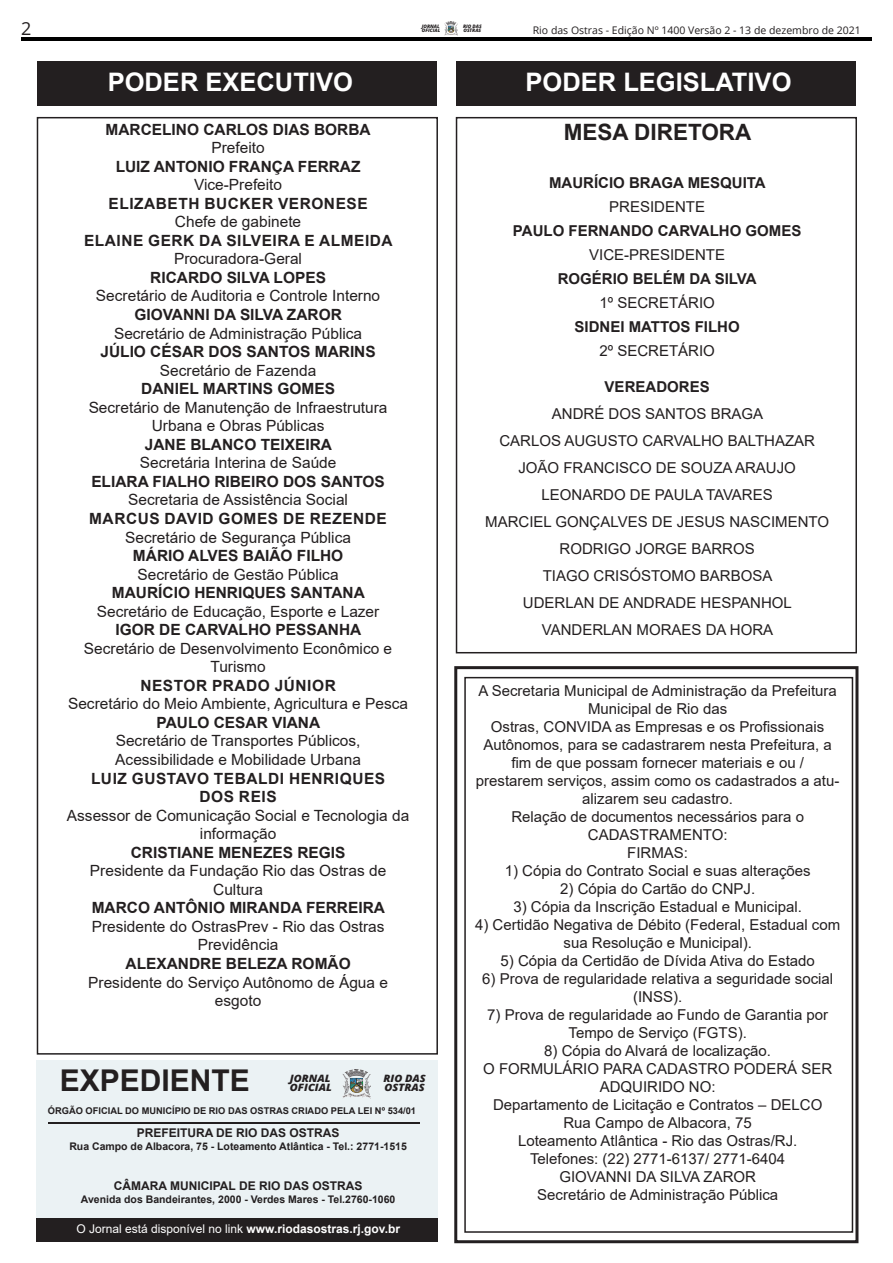
<style>
.page{position:relative;width:893px;height:1263px;background:#fff}
.page>*{position:absolute;margin:0;border:0;box-sizing:border-box;transform-origin:0 0}
.t1{font:700 30px "Arial";color:#231f20}
.t2{font:700 25.5px "Arial";color:#fff}
.t3{font:700 22.5px "Arial";color:#231f20}
.t4{font:18px "Open Sans";color:#231f20}
.t5{font:15.45px "Arial";color:#231f20}
.t6{font:700 15.45px "Arial";color:#231f20}
.t7{font:700 15.45px "Arial";letter-spacing:.035em;color:#231f20}
.t8{font:15px/27px "Arial";color:#231f20;text-align:center}
.t9{font:700 15px "Arial";color:#231f20}
.t10{font:12px "Arial";color:#fff}
.t11{font:700 12px "Arial";color:#231f20}
.t12{font:700 10.5px "Arial";color:#231f20}
.t13{font:10.5px "Open Sans";color:#231f20}
.t14{font:italic 800 10.2px/9px "Open Sans";color:#231f20;scale:1.07 1}
.t15{font:700 9.3px "Arial";color:#231f20}
.t16{font:italic 800 4.8px/4.2px "Open Sans";color:#231f20}
.s1{font-weight:700}
</style>
<div class="page">
<hr style="left:21px;top:37px;width:851px;height:3px;background:#000">
<svg style="left:445px;top:22px;width:12px;height:13px"></svg>
<div style="left:37px;top:62px;width:400px;height:44px;background:#231f20"></div>
<div style="left:456px;top:62px;width:399px;height:44px;background:#231f20"></div>
<div style="left:37px;top:117px;width:401px;height:937px;border:2px solid #231f20"></div>
<div style="left:456px;top:117px;width:401px;height:536px;border:2px solid #231f20"></div>
<div style="left:37px;top:1060px;width:401px;height:158px;background:#ebf2f4"></div>
<div style="left:37px;top:1218px;width:401px;height:24px;background:#231f20"></div>
<img style="left:342px;top:1070px;width:29px;height:28px">
<hr style="left:48px;top:1122px;width:371px;height:1px;background:#231f20">
<div style="left:454px;top:666px;width:404px;height:577px;border:3px solid #231f20"></div>
<div style="left:464px;top:677px;width:389px;height:556px;border:2px solid #231f20"></div>
<p class="t4" style="left:21px;top:16px;width:12px">2</p>
<p class="t13" style="left:533px;top:23px;width:330px">Rio das Ostras - Edição Nº 1400 Versão 2 - 13 de dezembro de 2021</p>
<p class="t16" style="left:422px;top:24px;width:20px">JORNAL<br>OFICIAL</p>
<p class="t16" style="left:463px;top:24px;width:20px">RIO DAS<br>OSTRAS</p>
<p class="t2" style="left:108px;top:64px;width:247px">PODER EXECUTIVO</p>
<p class="t2" style="left:526px;top:64px;width:267px">PODER LEGISLATIVO</p>
<p class="t6" style="left:105px;top:118px;width:267px">MARCELINO CARLOS DIAS BORBA</p>
<p class="t5" style="left:211px;top:137px;width:55px">Prefeito</p>
<p class="t6" style="left:116px;top:155px;width:246px">LUIZ ANTONIO FRANÇA FERRAZ</p>
<p class="t5" style="left:194px;top:174px;width:90px">Vice-Prefeito</p>
<p class="t7" style="left:109px;top:192px;width:261px">ELIZABETH BUCKER VERONESE</p>
<p class="t5" style="left:175px;top:211px;width:128px">Chefe de gabinete</p>
<p class="t7" style="left:84px;top:229px;width:310px">ELAINE GERK DA SILVEIRA E ALMEIDA</p>
<p class="t5" style="left:174px;top:248px;width:129px">Procuradora-Geral</p>
<p class="t6" style="left:150px;top:267px;width:177px">RICARDO SILVA LOPES</p>
<p class="t5" style="left:96px;top:285px;width:286px">Secretário de Auditoria e Controle Interno</p>
<p class="t6" style="left:134px;top:304px;width:209px">GIOVANNI DA SILVA ZAROR</p>
<p class="t5" style="left:114px;top:322px;width:250px">Secretário de Administração Pública</p>
<p class="t6" style="left:100px;top:341px;width:277px">JÚLIO CÉSAR DOS SANTOS MARINS</p>
<p class="t5" style="left:160px;top:360px;width:158px">Secretário de Fazenda</p>
<p class="t6" style="left:141px;top:378px;width:195px">DANIEL MARTINS GOMES</p>
<p class="t5" style="left:89px;top:397px;width:300px">Secretário de Manutenção de Infraestrutura</p>
<p class="t5" style="left:152px;top:415px;width:174px">Urbana e Obras Públicas</p>
<p class="t6" style="left:145px;top:433px;width:189px">JANE BLANCO TEIXEIRA</p>
<p class="t5" style="left:140px;top:452px;width:198px">Secretária Interina de Saúde</p>
<p class="t6" style="left:91px;top:471px;width:295px">ELIARA FIALHO RIBEIRO DOS SANTOS</p>
<p class="t5" style="left:128px;top:489px;width:221px">Secretaria de Assistência Social</p>
<p class="t7" style="left:89px;top:508px;width:299px">MARCUS DAVID GOMES DE REZENDE</p>
<p class="t5" style="left:125px;top:526px;width:227px">Secretário de Segurança Pública</p>
<p class="t6" style="left:133px;top:545px;width:212px">MÁRIO ALVES BAIÃO FILHO</p>
<p class="t5" style="left:138px;top:563px;width:202px">Secretário de Gestão Pública</p>
<p class="t6" style="left:112px;top:582px;width:254px">MAURÍCIO HENRIQUES SANTANA</p>
<p class="t5" style="left:97px;top:601px;width:284px">Secretário de Educação, Esporte e Lazer</p>
<p class="t6" style="left:115px;top:619px;width:247px">IGOR DE CARVALHO PESSANHA</p>
<p class="t5" style="left:84px;top:638px;width:310px">Secretário de Desenvolvimento Econômico e</p>
<p class="t5" style="left:210px;top:656px;width:57px">Turismo</p>
<p class="t7" style="left:140px;top:674px;width:197px">NESTOR PRADO JÚNIOR</p>
<p class="t5" style="left:68px;top:693px;width:342px">Secretário do Meio Ambiente, Agricultura e Pesca</p>
<p class="t6" style="left:157px;top:712px;width:165px">PAULO CESAR VIANA</p>
<p class="t5" style="left:116px;top:730px;width:246px">Secretário de Transportes Públicos,</p>
<p class="t5" style="left:115px;top:749px;width:247px">Acessibilidade e Mobilidade Urbana</p>
<p class="t7" style="left:91px;top:767px;width:296px">LUIZ GUSTAVO TEBALDI HENRIQUES</p>
<p class="t6" style="left:200px;top:786px;width:79px">DOS REIS</p>
<p class="t5" style="left:67px;top:804px;width:344px">Assessor de Comunicação Social e Tecnologia da</p>
<p class="t5" style="left:200px;top:823px;width:78px">informação</p>
<p class="t6" style="left:131px;top:841px;width:216px">CRISTIANE MENEZES REGIS</p>
<p class="t5" style="left:90px;top:860px;width:298px">Presidente da Fundação Rio das Ostras de</p>
<p class="t5" style="left:213px;top:879px;width:51px">Cultura</p>
<p class="t6" style="left:92px;top:897px;width:295px">MARCO ANTÔNIO MIRANDA FERREIRA</p>
<p class="t5" style="left:92px;top:916px;width:294px">Presidente do OstrasPrev - Rio das Ostras</p>
<p class="t5" style="left:198px;top:934px;width:82px">Previdência</p>
<p class="t6" style="left:126px;top:953px;width:227px">ALEXANDRE BELEZA ROMÃO</p>
<p class="t5" style="left:88px;top:971px;width:301px">Presidente do Serviço Autônomo de Água e</p>
<p class="t5" style="left:215px;top:990px;width:48px">esgoto</p>
<p class="t1" style="left:60px;top:1059px;width:192px">EXPEDIENTE</p>
<p class="t14" style="left:290px;top:1073px;width:41px">JORNAL<br>OFICIAL</p>
<p class="t14" style="left:383px;top:1074px;width:41px;line-height:8.1px">RIO DAS<br>OSTRAS</p>
<p class="t15" style="left:48px;top:1104px;width:370px">ÓRGÃO OFICIAL DO MUNICÍPIO DE RIO DAS OSTRAS CRIADO PELA LEI Nº 534/01</p>
<p class="t11" style="left:137px;top:1124px;width:204px">PREFEITURA DE RIO DAS OSTRAS</p>
<p class="t12" style="left:69px;top:1139px;width:339px">Rua Campo de Albacora, 75 - Loteamento Atlântica - Tel.: 2771-1515</p>
<p class="t11" style="left:114px;top:1177px;width:250px">CÂMARA MUNICIPAL DE RIO DAS OSTRAS</p>
<p class="t12" style="left:81px;top:1191px;width:316px">Avenida dos Bandeirantes, 2000 - Verdes Mares - Tel.2760-1060</p>
<p class="t10" style="left:77px;top:1220px;width:325px">O Jornal está disponível no link <span class="s1">www.riodasostras.rj.gov.br</span></p>
<p class="t3" style="left:564px;top:116px;width:189px">MESA DIRETORA</p>
<p class="t9" style="left:549px;top:172px;width:218px">MAURÍCIO BRAGA MESQUITA</p>
<p class="t8" style="left:609px;top:193px;width:97px">PRESIDENTE</p>
<p class="t9" style="left:513px;top:220px;width:290px">PAULO FERNANDO CARVALHO GOMES</p>
<p class="t8" style="left:589px;top:241px;width:137px">VICE-PRESIDENTE</p>
<p class="t9" style="left:558px;top:268px;width:200px">ROGÉRIO BELÉM DA SILVA</p>
<p class="t8" style="left:599px;top:289px;width:117px">1º SECRETÁRIO</p>
<p class="t9" style="left:574px;top:316px;width:167px">SIDNEI MATTOS FILHO</p>
<p class="t8" style="left:599px;top:337px;width:117px">2º SECRETÁRIO</p>
<p class="t9" style="left:605px;top:376px;width:107px">VEREADORES</p>
<p class="t8" style="left:485px;top:400px;width:345px">ANDRÉ DOS SANTOS BRAGA<br>CARLOS AUGUSTO CARVALHO BALTHAZAR<br>JOÃO FRANCISCO DE SOUZA ARAUJO<br>LEONARDO DE PAULA TAVARES<br>MARCIEL GONÇALVES DE JESUS NASCIMENTO<br>RODRIGO JORGE BARROS<br>TIAGO CRISÓSTOMO BARBOSA<br>UDERLAN DE ANDRADE HESPANHOL<br>VANDERLAN MORAES DA HORA</p>
<p class="t8" style="left:478px;top:681px;width:360px;line-height:18px">A Secretaria Municipal de Administração da Prefeitura<br>Municipal de Rio das</p>
<p class="t8" style="left:483px;top:717px;width:350px;line-height:18px">Ostras, CONVIDA as Empresas e os Profissionais<br>Autônomos, para se cadastrarem nesta Prefeitura, a fim de que possam fornecer materiais e ou /</p>
<p class="t8" style="left:476px;top:771px;width:365px;line-height:18px">prestarem serviços, assim como os cadastrados a atu&shy;alizarem seu cadastro.</p>
<p class="t8" style="left:511px;top:803px;width:294px">Relação de documentos necessários para o</p>
<p class="t8" style="left:588px;top:821px;width:141px">CADASTRAMENTO:</p>
<p class="t8" style="left:627px;top:839px;width:62px">FIRMAS:</p>
<p class="t8" style="left:505px;top:857px;width:307px">1) Cópia do Contrato Social e suas alterações</p>
<p class="t8" style="left:560px;top:875px;width:197px">2) Cópia do Cartão do CNPJ.</p>
<p class="t8" style="left:513px;top:893px;width:290px">3) Cópia da Inscrição Estadual e Municipal.</p>
<p class="t8" style="left:475px;top:915px;width:367px;line-height:18px">4) Certidão Negativa de Débito (Federal, Estadual com sua Resolução e Municipal).</p>
<p class="t8" style="left:500px;top:947px;width:316px">5) Cópia da Certidão de Dívida Ativa do Estado</p>
<p class="t8" style="left:482px;top:969px;width:352px;line-height:18px">6) Prova de regularidade relativa a seguridade social (INSS).</p>
<p class="t8" style="left:487px;top:1005px;width:343px;line-height:18px">7) Prova de regularidade ao Fundo de Garantia por<br>Tempo de Serviço (FGTS).</p>
<p class="t8" style="left:544px;top:1037px;width:228px">8) Cópia do Alvará de localização.</p>
<p class="t8" style="left:483px;top:1059px;width:350px;line-height:18px">O FORMULÁRIO PARA CADASTRO PODERÁ SER<br>ADQUIRIDO NO:</p>
<p class="t8" style="left:493px;top:1091px;width:331px">Departamento de Licitação e Contratos – DELCO</p>
<p class="t8" style="left:563px;top:1109px;width:190px">Rua Campo de Albacora, 75</p>
<p class="t8" style="left:518px;top:1127px;width:281px">Loteamento Atlântica - Rio das Ostras/RJ.</p>
<p class="t8" style="left:530px;top:1145px;width:257px">Telefones: (22) 2771-6137/ 2771-6404</p>
<p class="t8" style="left:559px;top:1163px;width:198px">GIOVANNI DA SILVA ZAROR</p>
<p class="t8" style="left:537px;top:1181px;width:242px">Secretário de Administração Pública</p>
</div>
